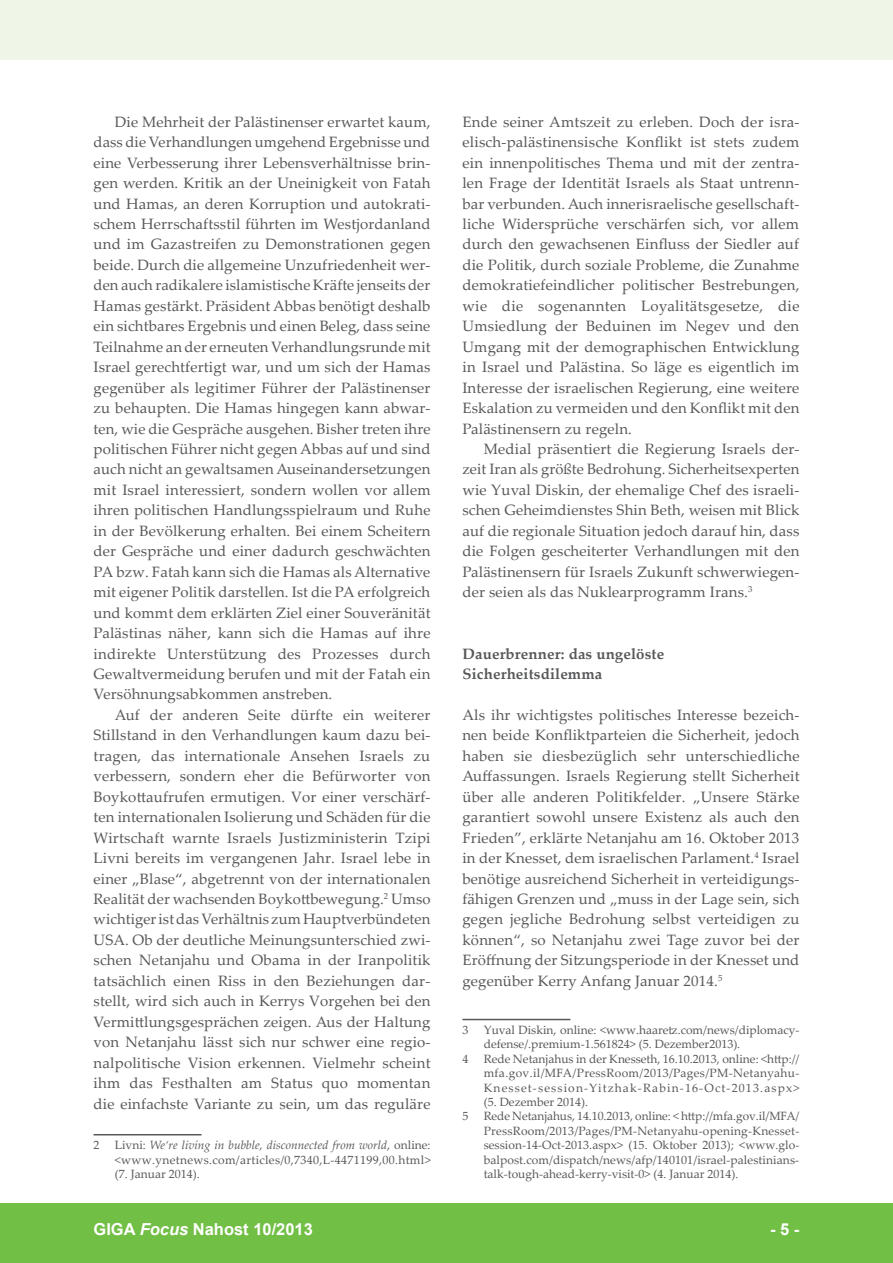
<style>
.page{position:relative;width:893px;height:1263px;background:#fff}
.page>*{position:absolute;margin:0;border:0;box-sizing:border-box;transform-origin:0 0}
.t1{font:700 16.5px "Arial";color:#fff}
.t2{font:15px/20.4px "Palatino Linotype";letter-spacing:.01em;color:#57585a;text-align:justify}
.t3{font:700 15px/20.4px "Palatino Linotype";letter-spacing:.01em;color:#57585a}
.t4{font:12px/14.4px "Palatino Linotype";color:#57585a;text-align:justify}
.s1{font-style:italic}
</style>
<div class="page">
<div style="left:0;top:1203px;width:893px;height:60px;background:#71bf44"></div>
<div style="left:0;top:0;width:893px;height:60px;background:#eff6e8"></div>
<hr style="left:94px;top:1134px;width:108px;height:1px;background:#57585a">
<hr style="left:462px;top:1019px;width:108px;height:1px;background:#57585a">
<p class="t2" style="left:94px;top:111px;width:339px;text-indent:21px">Die Mehrheit der Palästinenser erwartet kaum, dass die Verhandlungen umgehend Ergebnisse und eine Verbesserung ihrer Lebensverhältnisse brin&shy;gen werden. Kritik an der Uneinigkeit von Fatah und Hamas, an deren Korruption und autokrati&shy;schem Herrschaftsstil führten im Westjordanland und im Gazastreifen zu Demonstrationen gegen beide. Durch die allgemeine Unzufriedenheit wer&shy;den auch radikalere islamistische Kräfte jenseits der Hamas gestärkt. Präsident Abbas benötigt deshalb ein sichtbares Ergebnis und einen Beleg, dass seine Teilnahme an der erneuten Verhandlungsrunde mit Israel gerechtfertigt war, und um sich der Hamas gegenüber als legitimer Führer der Palästinenser zu behaupten. Die Hamas hingegen kann abwar&shy;ten, wie die Gespräche ausgehen. Bisher treten ihre politischen Führer nicht gegen Abbas auf und sind auch nicht an gewaltsamen Auseinandersetzungen mit Israel interessiert, sondern wollen vor allem ihren politischen Handlungsspielraum und Ruhe in der Bevölkerung erhalten. Bei einem Scheitern der Gespräche und einer dadurch geschwächten PA bzw. Fatah kann sich die Hamas als Alternative mit eigener Politik darstellen. Ist die PA erfolgreich und kommt dem erklärten Ziel einer Souveränität Palästinas näher, kann sich die Hamas auf ihre indirekte Unterstützung des Prozesses durch Gewaltvermeidung berufen und mit der Fatah ein Versöhnungsabkommen anstreben.</p>
<p class="t2" style="left:94px;top:704px;width:339px;text-indent:21px">Auf der anderen Seite dürfte ein weiterer Stillstand in den Verhandlungen kaum dazu bei&shy;tragen, das internationale Ansehen Israels zu verbessern, sondern eher die Befürworter von Boykottaufrufen ermutigen. Vor einer verschärf&shy;ten internationalen Isolierung und Schäden für die Wirtschaft warnte Israels Justizministerin Tzipi Livni bereits im vergangenen Jahr. Israel lebe in einer „Blase“, abgetrennt von der internationalen Realität der wachsenden Boykottbewegung.<sup>2</sup> Umso wichtiger ist das Verhältnis zum Hauptverbündeten USA. Ob der deutliche Meinungsunterschied zwi&shy;schen Netanjahu und Obama in der Iranpolitik tatsächlich einen Riss in den Beziehungen dar&shy;stellt, wird sich auch in Kerrys Vorgehen bei den Vermittlungsgesprächen zeigen. Aus der Haltung von Netanjahu lässt sich nur schwer eine regio&shy;nalpolitische Vision erkennen. Vielmehr scheint ihm das Festhalten am Status quo momentan die einfachste Variante zu sein, um das reguläre</p>
<p class="t4" style="left:94px;top:1137px;width:7px">2</p>
<p class="t4" style="left:115px;top:1137px;width:317px">Livni: <span class="s1">We‘re living in bubble, disconnected from world</span>, online: &lt;www.ynetnews.com/articles/0,7340,L-4471199,00.html&gt; (7. Januar 2014).</p>
<p class="t2" style="left:462px;top:111px;width:339px">Ende seiner Amtszeit zu erleben. Doch der isra&shy;elisch-palästinensische Konflikt ist stets zudem ein innenpolitisches Thema und mit der zentra&shy;len Frage der Identität Israels als Staat untrenn&shy;bar verbunden. Auch innerisraelische gesellschaft&shy;liche Widersprüche verschärfen sich, vor allem durch den gewachsenen Einfluss der Siedler auf die Politik, durch soziale Probleme, die Zunahme demokratiefeindlicher politischer Bestrebungen, wie die sogenannten Loyalitätsgesetze, die Umsiedlung der Beduinen im Negev und den Umgang mit der demographischen Entwicklung in Israel und Palästina. So läge es eigentlich im Interesse der israelischen Regierung, eine weitere Eskalation zu vermeiden und den Konflikt mit den Palästinensern zu regeln.</p>
<p class="t2" style="left:462px;top:438px;width:339px;text-indent:21px">Medial präsentiert die Regierung Israels der&shy;zeit Iran als größte Bedrohung. Sicherheitsexperten wie Yuval Diskin, der ehemalige Chef des israeli&shy;schen Geheimdienstes Shin Beth, weisen mit Blick auf die regionale Situation jedoch darauf hin, dass die Folgen gescheiterter Verhandlungen mit den Palästinensern für Israels Zukunft schwerwiegen&shy;der seien als das Nuklearprogramm Irans.<sup>3</sup></p>
<p class="t3" style="left:462px;top:643px;width:203px">Dauerbrenner: das ungelöste<br>Sicherheitsdilemma</p>
<p class="t2" style="left:462px;top:704px;width:339px">Als ihr wichtigstes politisches Interesse bezeich&shy;nen beide Konfliktparteien die Sicherheit, jedoch haben sie diesbezüglich sehr unterschiedliche Auffassungen. Israels Regierung stellt Sicherheit über alle anderen Politikfelder. „Unsere Stärke garantiert sowohl unsere Existenz als auch den Frieden”, erklärte Netanjahu am 16. Oktober 2013 in der Knesset, dem israelischen Parlament.<sup>4</sup> Israel benötige ausreichend Sicherheit in verteidigungs&shy;fähigen Grenzen und „muss in der Lage sein, sich gegen jegliche Bedrohung selbst verteidigen zu können“, so Netanjahu zwei Tage zuvor bei der Eröffnung der Sitzungsperiode in der Knesset und gegenüber Kerry Anfang Januar 2014.<sup>5</sup></p>
<p class="t4" style="left:462px;top:1022px;width:7px">3</p>
<p class="t4" style="left:484px;top:1022px;width:317px">Yuval Diskin, online: &lt;www.haaretz.com/news/diplomacy&shy;defense/.premium-1.561824&gt; (5. Dezember2013).</p>
<p class="t4" style="left:462px;top:1051px;width:7px">4</p>
<p class="t4" style="left:484px;top:1051px;width:317px">Rede Netanjahus in der Knesseth, 16.10.2013, online: &lt;http:// mfa.gov.il/MFA/PressRoom/2013/Pages/PM-Netanyahu-Knesset-session-Yitzhak-Rabin-16-Oct-2013.aspx&gt; (5. Dezember 2014).</p>
<p class="t4" style="left:462px;top:1108px;width:7px">5</p>
<p class="t4" style="left:484px;top:1108px;width:317px">Rede Netanjahus, 14.10.2013, online: &lt; http://mfa.gov.il/MFA/ PressRoom/2013/Pages/PM-Netanyahu-opening-Knesset&shy;session-14-Oct-2013.aspx&gt; (15. Oktober 2013); &lt;www.glo&shy;balpost.com/dispatch/news/afp/140101/israel-palestinians&shy;talk-tough-ahead-kerry-visit-0&gt; (4. Januar 2014).</p>
<p class="t1" style="left:94px;top:1218px;width:221px">GIGA <span class="s1">Focus</span> Nahost 10/2013</p>
<p class="t1" style="left:770px;top:1218px;width:31px">- 5 -</p>
</div>
